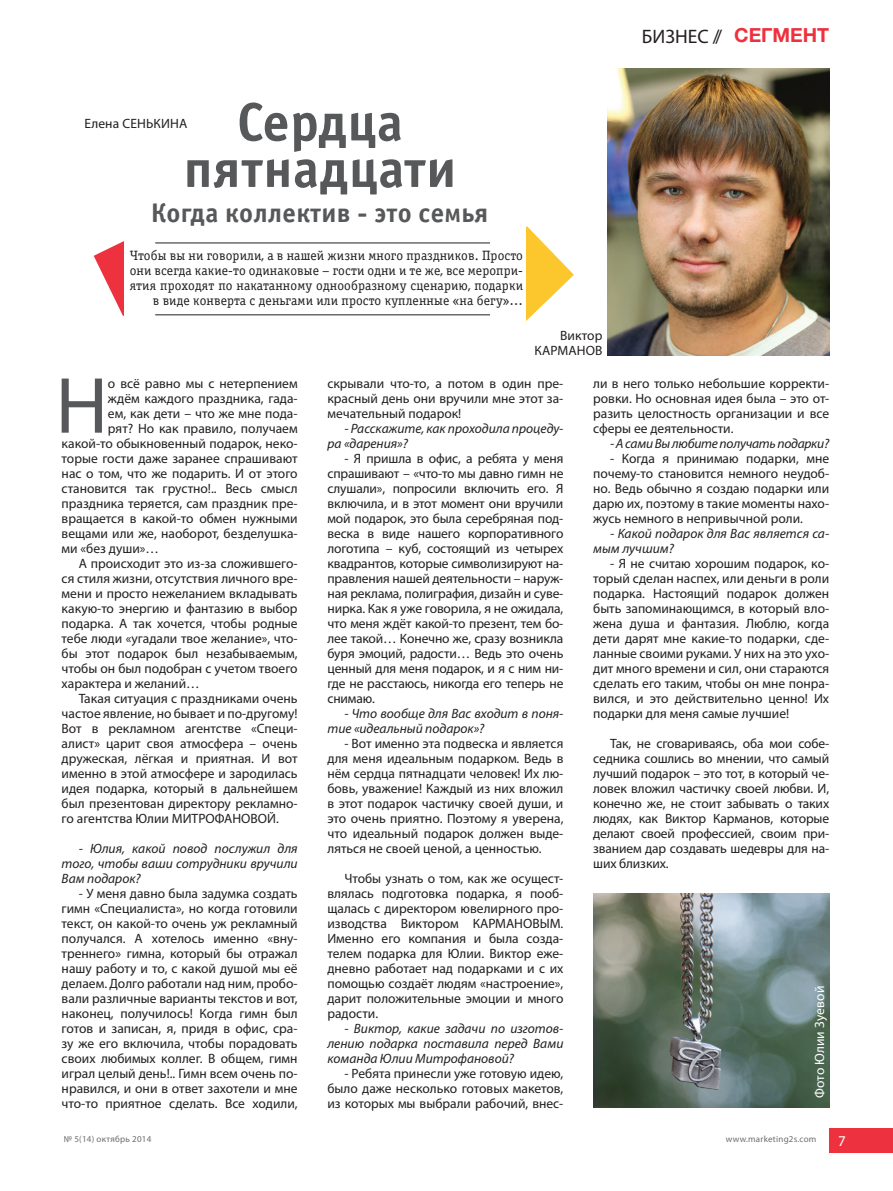
<style>
.page{position:relative;width:893px;height:1191px;background:#fff}
.page>*{position:absolute;margin:0;border:0;box-sizing:border-box;transform-origin:0 0}
.t1{font:80.25px "Myriad Pro";color:#57585a}
.t2{font:54px/46.5px "Officina Sans Bold C";letter-spacing:.01em;color:#57585a;text-align:center}
.t3{font:27px "Officina Sans Bold C";letter-spacing:.01em;color:#57585a}
.t4{font:19.5px "Myriad Pro";color:#231f20}
.t5{font:700 19.5px "Helvetica Neue Cyr";color:#ee313e}
.t6{font:15px "Myriad Pro";color:#fff}
.t7{font:13.5px/15px "Myriad Pro";color:#231f20;text-align:justify}
.t8{font:italic 13.5px/15px "Myriad Pro";color:#231f20}
.t9{font:13.5px/15px "Officina Serif Book C";letter-spacing:.01em;color:#231f20;text-align:right}
.t10{font:italic 13.5px "Myriad Pro";letter-spacing:-.02em;color:#231f20}
.t11{font:13.5px "Myriad Pro";letter-spacing:.01em;color:#fff}
.t12{font:9px "Myriad Pro";letter-spacing:.025em;color:#6c6d70}
</style>
<div class="page">
<img style="left:593px;top:893px;width:236px;height:215px">
<div style="left:829px;top:1128px;width:64px;height:25px;background:#ee313e"></div>
<svg style="left:526px;top:226px;width:48px;height:95px"></svg>
<svg style="left:94px;top:241px;width:30px;height:75px"></svg>
<img style="left:607px;top:68px;width:222px;height:287px">
<hr style="left:155px;top:314px;width:335px;height:1px;background:#231f20">
<hr style="left:155px;top:243px;width:335px;height:1px;background:#231f20">
<h2 class="t2" style="left:184px;top:100px;width:274px">Сердца пятнадцати</h2>
<h3 class="t3" style="left:151px;top:198px;width:339px">Когда коллектив - это семья</h3>
<p class="t7" style="left:84px;top:116px;width:104px">Елена СЕНЬКИНА</p>
<p class="t9" style="left:130px;top:248px;width:395px">Чтобы вы ни говорили, а в нашей жизни много праздников. Просто они всегда какие-то одинаковые – гости одни и те же, все меропри&shy;ятия проходят по накатанному однообразному сценарию, подарки в виде конверта с деньгами или просто купленные «на бегу»…</p>
<p class="t7" style="left:535px;top:328px;width:69px;text-align:right">Виктор<br>КАРМАНОВ</p>
<h3 class="t4" style="left:642px;top:25px;width:82px">БИЗНЕС //</h3>
<h3 class="t5" style="left:734px;top:25px;width:96px">СЕГМЕНТ</h3>
<h1 class="t1" style="left:56px;top:362px;width:54px">Н</h1>
<p class="t7" style="left:108px;top:376px;width:191px">о всё равно мы с нетерпением</p>
<p class="t7" style="left:108px;top:391px;width:191px">ждём каждого праздника, гада-</p>
<p class="t7" style="left:108px;top:406px;width:191px">ем, как дети – что же мне пода-</p>
<p class="t7" style="left:108px;top:421px;width:191px">рят? Но как правило, получаем</p>
<p class="t7" style="left:62px;top:436px;width:237px">какой-то обыкновенный подарок, неко-</p>
<p class="t7" style="left:62px;top:451px;width:237px">торые гости даже заранее спрашивают</p>
<p class="t7" style="left:62px;top:466px;width:238px">нас о том, что же подарить. И от этого</p>
<p class="t7" style="left:62px;top:481px;width:237px">становится так грустно!.. Весь смысл</p>
<p class="t7" style="left:62px;top:496px;width:237px">праздника теряется, сам праздник пре-</p>
<p class="t7" style="left:62px;top:511px;width:238px">вращается в какой-то обмен нужными</p>
<p class="t7" style="left:62px;top:526px;width:237px">вещами или же, наоборот, безделушка-</p>
<p class="t7" style="left:62px;top:541px;width:99px">ми «без души»…</p>
<p class="t7" style="left:79px;top:556px;width:220px">А происходит это из-за сложившего-</p>
<p class="t7" style="left:62px;top:571px;width:237px">ся стиля жизни, отсутствия личного вре-</p>
<p class="t7" style="left:62px;top:586px;width:237px">мени и просто нежеланием вкладывать</p>
<p class="t7" style="left:62px;top:601px;width:237px">какую-то энергию и фантазию в выбор</p>
<p class="t7" style="left:62px;top:616px;width:237px">подарка. А так хочется, чтобы родные</p>
<p class="t7" style="left:62px;top:631px;width:237px">тебе люди «угадали твое желание», что-</p>
<p class="t7" style="left:62px;top:646px;width:238px">бы этот подарок был незабываемым,</p>
<p class="t7" style="left:62px;top:661px;width:238px">чтобы он был подобран с учетом твоего</p>
<p class="t7" style="left:62px;top:676px;width:140px">характера и желаний…</p>
<p class="t7" style="left:79px;top:691px;width:220px">Такая ситуация с праздниками очень</p>
<p class="t7" style="left:62px;top:706px;width:237px">частое явление, но бывает и по-другому!</p>
<p class="t7" style="left:62px;top:721px;width:238px">Вот в рекламном агентстве «Специ-</p>
<p class="t7" style="left:62px;top:736px;width:237px">алист» царит своя атмосфера – очень</p>
<p class="t7" style="left:62px;top:751px;width:237px">дружеская, лёгкая и приятная. И вот</p>
<p class="t7" style="left:62px;top:766px;width:238px">именно в этой атмосфере и зародилась</p>
<p class="t7" style="left:62px;top:781px;width:237px">идея подарка, который в дальнейшем</p>
<p class="t7" style="left:62px;top:796px;width:237px">был презентован директору рекламно-</p>
<p class="t7" style="left:62px;top:811px;width:219px">го агентства Юлии МИТРОФАНОВОЙ.</p>
<p class="t8" style="left:62px;top:841px;width:237px;text-align:justify;text-indent:17px">- Юлия, какой повод послужил для того, чтобы ваши сотрудники вручили Вам подарок?</p>
<p class="t7" style="left:62px;top:886px;width:238px;text-indent:17px">- У меня давно была задумка создать гимн «Специалиста», но когда готовили текст, он какой-то очень уж рекламный получался. А хотелось именно «вну&shy;треннего» гимна, который бы отражал нашу работу и то, с какой душой мы её делаем. Долго работали над ним, пробо&shy;вали различные варианты текстов и вот, наконец, получилось! Когда гимн был готов и записан, я, придя в офис, сра&shy;зу же его включила, чтобы порадовать своих любимых коллег. В общем, гимн играл целый день!.. Гимн всем очень по&shy;нравился, и они в ответ захотели и мне что-то приятное сделать. Все ходили,</p>
<p class="t7" style="left:327px;top:376px;width:238px">скрывали что-то, а потом в один пре&shy;красный день они вручили мне этот за&shy;мечательный подарок!</p>
<p class="t8" style="left:327px;top:421px;width:237px;text-indent:17px">- Расскажите, как проходила процеду&shy;ра «дарения»?</p>
<p class="t7" style="left:327px;top:451px;width:238px;text-indent:17px">- Я пришла в офис, а ребята у меня спрашивают – «что-то мы давно гимн не слушали», попросили включить его. Я включила, и в этот момент они вручили мой подарок, это была серебряная под&shy;веска в виде нашего корпоративного логотипа – куб, состоящий из четырех квадрантов, которые символизируют на&shy;правления нашей деятельности – наруж&shy;ная реклама, полиграфия, дизайн и суве&shy;нирка. Как я уже говорила, я не ожидала, что меня ждёт какой-то презент, тем бо&shy;лее такой… Конечно же, сразу возникла буря эмоций, радости… Ведь это очень ценный для меня подарок, и я с ним ни&shy;где не расстаюсь, никогда его теперь не снимаю.</p>
<p class="t8" style="left:327px;top:706px;width:237px;text-indent:17px">- Что вообще для Вас входит в поня&shy;тие «идеальный подарок»?</p>
<p class="t7" style="left:327px;top:736px;width:238px;text-indent:17px">- Вот именно эта подвеска и является для меня идеальным подарком. Ведь в нём сердца пятнадцати человек! Их лю&shy;бовь, уважение! Каждый из них вложил в этот подарок частичку своей души, и это очень приятно. Поэтому я уверена, что идеальный подарок должен выде&shy;ляться не своей ценой, а ценностью.</p>
<p class="t7" style="left:327px;top:871px;width:238px;text-indent:17px">Чтобы узнать о том, как же осущест&shy;влялась подготовка подарка, я пооб&shy;щалась с директором ювелирного про&shy;изводства Виктором КАРМАНОВЫМ.<br>Именно его компания и была созда&shy;телем подарка для Юлии. Виктор еже&shy;дневно работает над подарками и с их помощью создаёт людям «настроение», дарит положительные эмоции и много радости.</p>
<p class="t8" style="left:327px;top:1021px;width:238px;text-align:justify;text-indent:17px">- Виктор, какие задачи по изготов&shy;лению подарка поставила перед Вами команда Юлии Митрофановой?</p>
<p class="t7" style="left:327px;top:1066px;width:237px;text-indent:17px">- Ребята принесли уже готовую идею, было даже несколько готовых макетов, из которых мы выбрали рабочий, внес-</p>
<p class="t7" style="left:593px;top:376px;width:238px">ли в него только небольшие корректи&shy;ровки. Но основная идея была – это от&shy;разить целостность организации и все сферы ее деятельности.</p>
<p class="t10" style="left:610px;top:436px;width:220px">- А сами Вы любите получать подарки?</p>
<p class="t7" style="left:593px;top:451px;width:237px;text-indent:17px">- Когда я принимаю подарки, мне почему-то становится немного неудоб&shy;но. Ведь обычно я создаю подарки или дарю их, поэтому в такие моменты нахо&shy;жусь немного в непривычной роли.</p>
<p class="t8" style="left:593px;top:526px;width:237px;text-indent:17px">- Какой подарок для Вас является са&shy;мым лучшим?</p>
<p class="t7" style="left:593px;top:556px;width:238px;text-indent:17px">- Я не считаю хорошим подарок, ко&shy;торый сделан наспех, или деньги в роли подарка. Настоящий подарок должен быть запоминающимся, в который вло&shy;жена душа и фантазия. Люблю, когда дети дарят мне какие-то подарки, сде&shy;ланные своими руками. У них на это ухо&shy;дит много времени и сил, они стараются сделать его таким, чтобы он мне понра&shy;вился, и это действительно ценно! Их подарки для меня самые лучшие!</p>
<p class="t7" style="left:593px;top:736px;width:238px;text-indent:17px">Так, не сговариваясь, оба мои собе&shy;седника сошлись во мнении, что самый лучший подарок – это тот, в который че&shy;ловек вложил частичку своей любви. И, конечно же, не стоит забывать о таких людях, как Виктор Карманов, которые делают своей профессией, своим при&shy;званием дар создавать шедевры для на&shy;ших близких.</p>
<p class="t11" style="left:812px;top:1098px;width:114px;rotate:-90deg">Фото Юлии Зуевой</p>
<p class="t12" style="left:64px;top:1133px;width:89px">№ 5(14) октябрь 2014</p>
<p class="t12" style="left:726px;top:1133px;width:92px">www.marketing2s.com</p>
<p class="t6" style="left:838px;top:1133px;width:9px">7</p>
</div>
